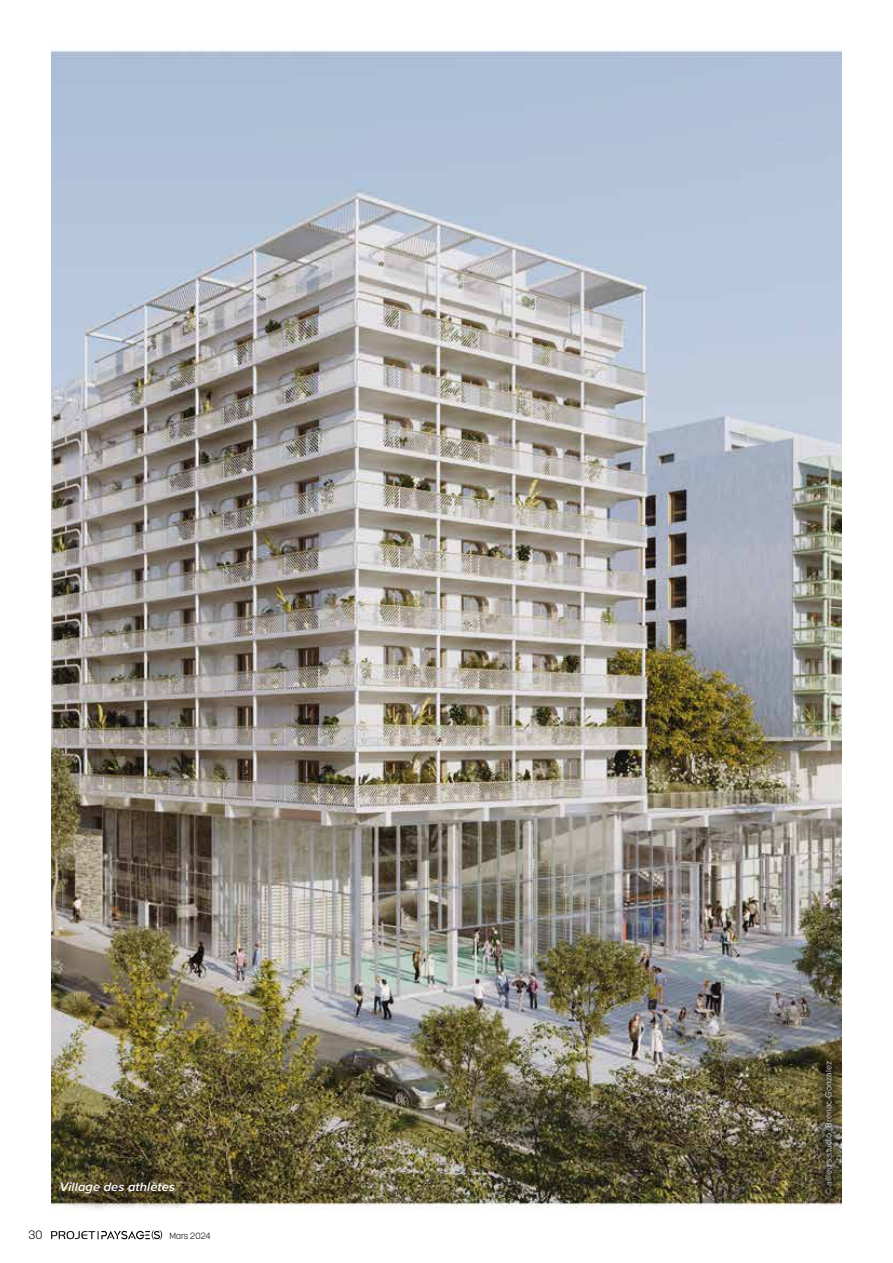
<style>
.page{position:relative;width:893px;height:1263px;background:#fff}
.page>*{position:absolute;margin:0;border:0;box-sizing:border-box;transform-origin:0 0}
.t1{font:italic 600 12.75px "Proxima Nova";letter-spacing:.01em;color:#fff}
.t2{font:300 12px "Korolev";color:#000}
.t3{font:300 9px "Proxima Nova";color:#fff}
.t4{font:300 9px "Korolev";color:#000}
</style>
<div class="page">
<svg style="left:51px;top:1230px;width:111px;height:10px"></svg>
<img style="left:51px;top:50px;width:791px;height:1162px">
<div style="left:811px;top:1048px;width:35px;height:159px;background:#000;opacity:.74"></div>
<div style="left:64px;top:1185px;width:129px;height:26px;background:#000;opacity:.75"></div>
<h1 class="t1" style="left:60px;top:1177px;width:117px">Village des athlètes</h1>
<h2 class="t2" style="left:29px;top:1227px;width:15px">30</h2>
<p class="t4" style="left:170px;top:1230px;width:42px">Mars 2024</p>
<p class="t3" style="left:824px;top:1195px;width:136px;rotate:-90deg">© ailleurs.studio_Brenac-Gonzalez</p>
</div>
